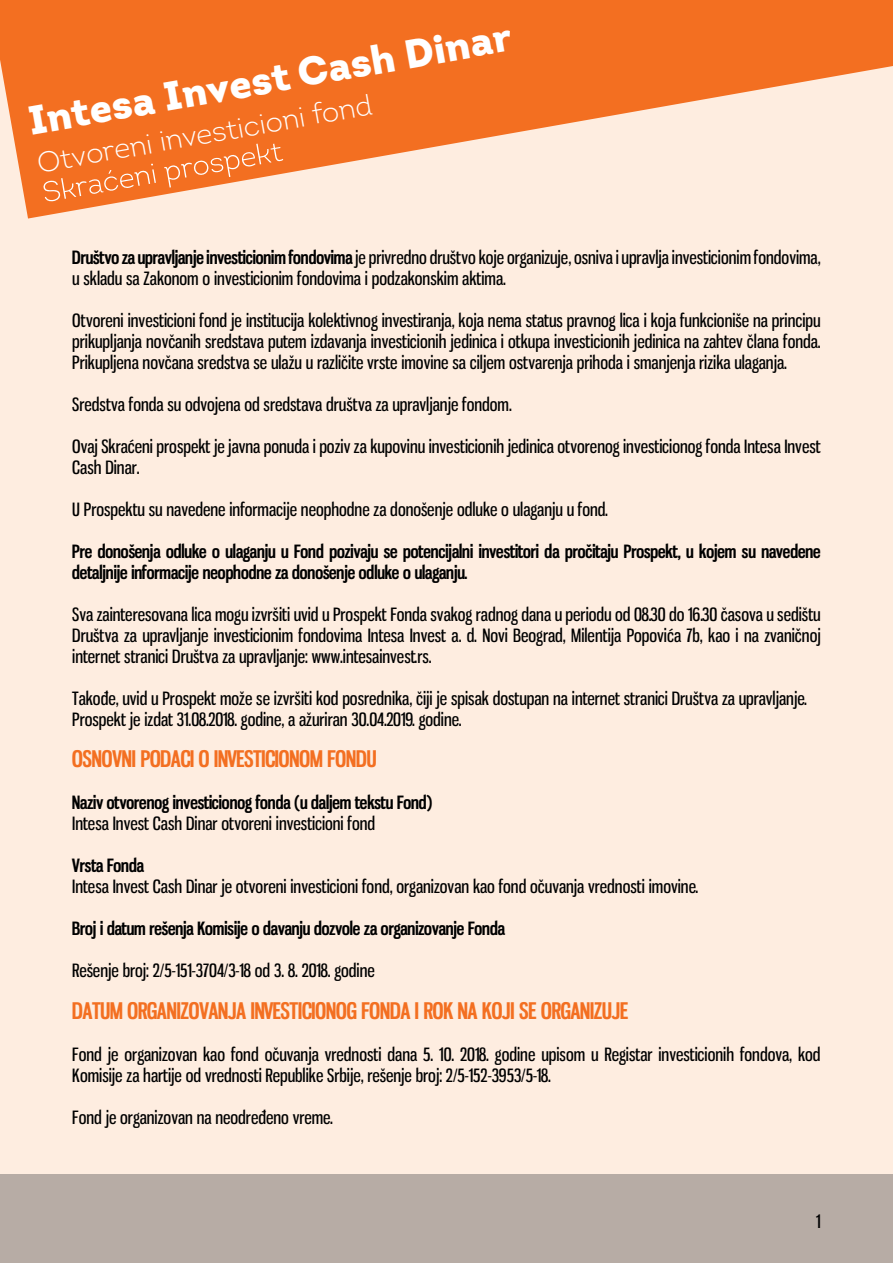
<style>
.page{position:relative;width:893px;height:1263px;background:#feede0}
.page>*{position:absolute;margin:0;border:0;box-sizing:border-box;transform-origin:0 0}
.t1{font:900 40.5px "Intro";color:#fff}
.t2{font:300 28.5px "Intro";color:#fff}
.t3{font:700 22.5px "Gnuolane";color:#f36f21}
.t4{font:18px/21px "Gnuolane";color:#000}
.t5{font:700 18px/21px "Gnuolane";color:#000}
.s1{font-weight:700}
</style>
<div class="page">
<div style="left:0;top:1174px;width:893px;height:89px;background:#b7aca5"></div>
<svg style="left:0;top:0;width:893px;height:219px;fill:#f36f21"></svg>
<svg style="left:43px;top:164px;width:113px;height:38px;background:#f47f3a"></svg>
<svg style="left:164px;top:144px;width:119px;height:44px;background:#f58848"></svg>
<h1 class="t1" style="left:24px;top:95px;width:491px;rotate:-10deg">Intesa Invest Cash Dinar</h1>
<h2 class="t2" style="left:34px;top:146px;width:341px;rotate:-10deg">Otvoreni investicioni fond</h2>
<p class="t4" style="left:72px;top:245px;width:750px"><span class="s1">Društvo za upravljanje investicionim fondovima</span> je privredno društvo koje organizuje, osniva i upravlja investicionim fondovima, u skladu sa Zakonom o investicionim fondovima i podzakonskim aktima.</p>
<p class="t4" style="left:72px;top:308px;width:750px;text-align:justify">Otvoreni investicioni fond je institucija kolektivnog investiranja, koja nema status pravnog lica i koja funkcioniše na principu prikupljanja novčanih sredstava putem izdavanja investicionih jedinica i otkupa investicionih jedinica na zahtev člana fonda.<br>Prikupljena novčana sredstva se ulažu u različite vrste imovine sa ciljem ostvarenja prihoda i smanjenja rizika ulaganja.</p>
<p class="t4" style="left:72px;top:392px;width:441px">Sredstva fonda su odvojena od sredstava društva za upravljanje fondom.</p>
<p class="t4" style="left:72px;top:434px;width:750px">Ovaj Skraćeni prospekt je javna ponuda i poziv za kupovinu investicionih jedinica otvorenog investicionog fonda Intesa Invest<br>Cash Dinar.</p>
<p class="t4" style="left:72px;top:497px;width:537px">U Prospektu su navedene informacije neophodne za donošenje odluke o ulaganju u fond.</p>
<p class="t5" style="left:72px;top:539px;width:750px">Pre donošenja odluke o ulaganju u Fond pozivaju se potencijalni investitori da pročitaju Prospekt, u kojem su navedene detaljnije informacije neophodne za donošenje odluke o ulaganju.</p>
<p class="t4" style="left:72px;top:602px;width:750px;text-align:justify">Sva zainteresovana lica mogu izvršiti uvid u Prospekt Fonda svakog radnog dana u periodu od 08.30 do 16.30 časova u sedištu Društva za upravljanje investicionim fondovima Intesa Invest a. d. Novi Beograd, Milentija Popovića 7b, kao i na zvaničnoj internet stranici Društva za upravljanje: www.intesainvest.rs.</p>
<p class="t4" style="left:72px;top:686px;width:736px">Takođe, uvid u Prospekt može se izvršiti kod posrednika, čiji je spisak dostupan na internet stranici Društva za upravljanje.<br>Prospekt je izdat 31.08.2018. godine, a ažuriran 30.04.2019. godine.</p>
<p class="t3" style="left:72px;top:743px;width:306px">OSNOVNI PODACI O INVESTICIONOM FONDU</p>
<p class="t5" style="left:72px;top:791px;width:361px">Naziv otvorenog investicionog fonda (u daljem tekstu Fond)</p>
<p class="t4" style="left:72px;top:812px;width:304px">Intesa Invest Cash Dinar otvoreni investicioni fond</p>
<p class="t5" style="left:72px;top:854px;width:73px">Vrsta Fonda</p>
<p class="t4" style="left:72px;top:875px;width:628px">Intesa Invest Cash Dinar je otvoreni investicioni fond, organizovan kao fond očuvanja vrednosti imovine.</p>
<p class="t5" style="left:72px;top:917px;width:434px">Broj i datum rešenja Komisije o davanju dozvole za organizovanje Fonda</p>
<p class="t4" style="left:72px;top:959px;width:304px">Rešenje broj: 2/5-151-3704/3-18 od 3. 8. 2018. godine</p>
<p class="t3" style="left:72px;top:995px;width:557px">DATUM ORGANIZOVANJA INVESTICIONOG FONDA I ROK NA KOJI SE ORGANIZUJE</p>
<p class="t4" style="left:72px;top:1043px;width:750px">Fond je organizovan kao fond očuvanja vrednosti dana 5. 10. 2018. godine upisom u Registar investicionih fondova, kod<br>Komisije za hartije od vrednosti Republike Srbije, rešenje broj: 2/5-152-3953/5-18.</p>
<p class="t4" style="left:72px;top:1106px;width:262px">Fond je organizovan na neodređeno vreme.</p>
<p class="t4" style="left:816px;top:1209px;width:6px">1</p>
</div>
